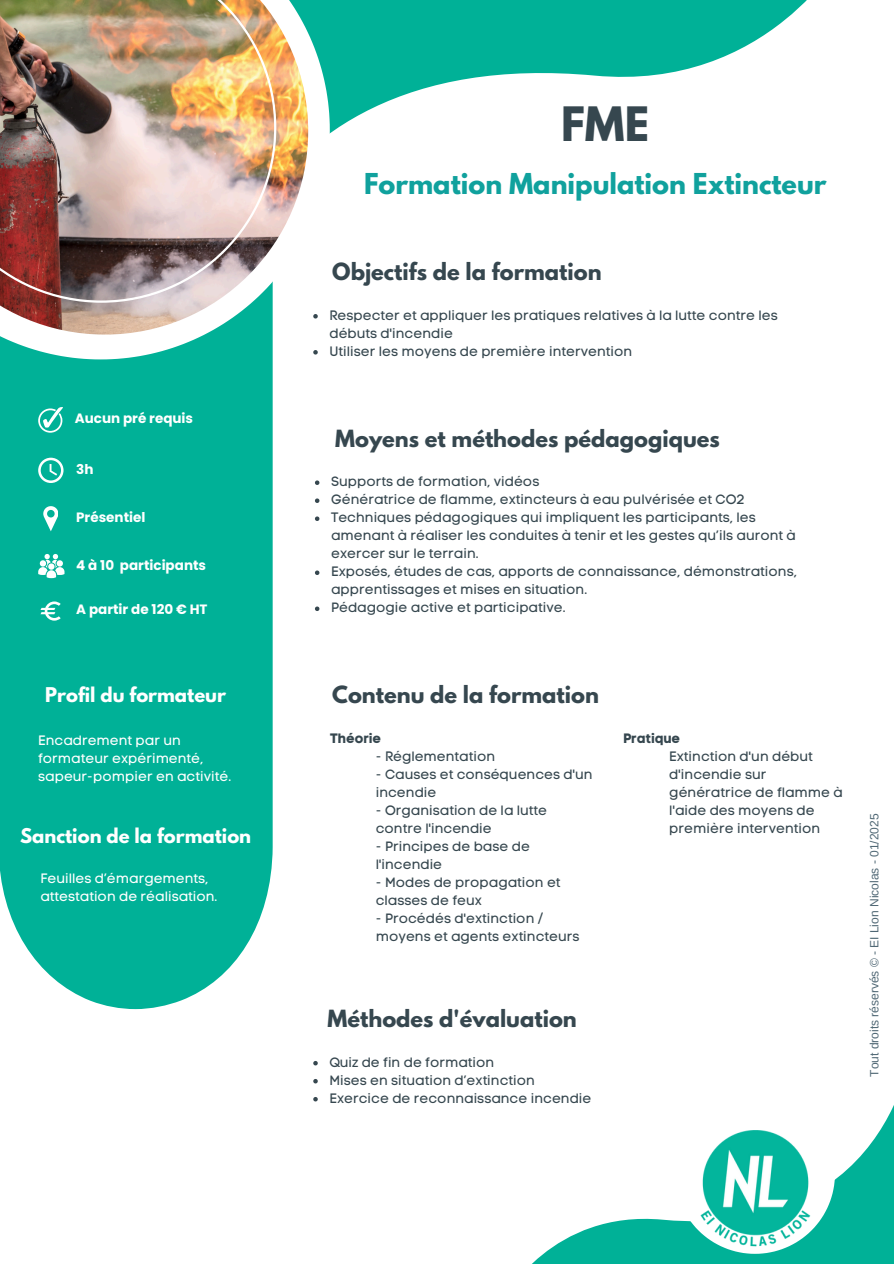
<style>
.page{position:relative;width:894px;height:1264px;background:#fff}
.page>*{position:absolute;margin:0;border:0;box-sizing:border-box;transform-origin:0 0}
.t1{font:700 42px "League Spartan";color:#36474f}
.t2{font:700 25.5px "League Spartan";color:#10a19d}
.t3{font:700 21px "League Spartan";color:#36474f}
.t4{font:700 18px "League Spartan";color:#fff}
.t5{font:13.5px/18px "Code Pro Normal LC";color:#36474f}
.t6{font:13.5px/18px "Code Pro Normal LC";color:#fff}
.t7{font:700 13.5px "Poppins";color:#fff}
.t8{font:13.5px "Code Pro Bold LC";color:#36474f}
.t9{font:12px "Arimo";color:#4f6774}
</style>
<div class="page">
<div style="left:0;top:359px;width:272px;height:650px;background:#00b197"></div>
<svg style="left:200px;top:0;width:607px;height:381px"></svg>
<svg style="left:0;top:0;width:329px;height:359px"></svg>
<img style="left:0;top:0;width:308px;height:334px">
<img style="left:0;top:0;width:276px;height:303px">
<svg style="left:533px;top:1107px;width:360px;height:156px"></svg>
<svg style="left:674px;top:1107px;width:160px;height:146px"></svg>
<svg style="left:38px;top:457px;width:25px;height:26px"></svg>
<svg style="left:38px;top:554px;width:26px;height:24px"></svg>
<svg style="left:40px;top:601px;width:21px;height:19px"></svg>
<svg style="left:38px;top:407px;width:25px;height:25px"></svg>
<svg style="left:43px;top:506px;width:15px;height:25px"></svg>
<svg style="left:313px;top:314px;width:5px;height:4px"></svg>
<svg style="left:313px;top:350px;width:5px;height:4px"></svg>
<svg style="left:315px;top:480px;width:4px;height:5px"></svg>
<svg style="left:315px;top:498px;width:4px;height:5px"></svg>
<svg style="left:315px;top:516px;width:4px;height:5px"></svg>
<svg style="left:315px;top:570px;width:4px;height:5px"></svg>
<svg style="left:315px;top:606px;width:4px;height:5px"></svg>
<svg style="left:313px;top:1061px;width:5px;height:4px"></svg>
<svg style="left:313px;top:1079px;width:5px;height:4px"></svg>
<svg style="left:313px;top:1097px;width:5px;height:4px"></svg>
<img style="left:697px;top:1129px;width:116px;height:119px">
<p class="t7" style="left:75px;top:409px;width:120px">Aucun pré requis</p>
<p class="t7" style="left:76px;top:460px;width:19px">3h</p>
<p class="t7" style="left:76px;top:508px;width:71px">Présentiel</p>
<p class="t7" style="left:76px;top:556px;width:131px">4 à 10 participants</p>
<p class="t7" style="left:76px;top:600px;width:133px">A partir de 120 € HT</p>
<h3 class="t4" style="left:45px;top:686px;width:182px">Profil du formateur</h3>
<p class="t6" style="left:38px;top:731px;width:194px">Encadrement par un formateur expérimenté, sapeur-pompier en activité.</p>
<h3 class="t4" style="left:20px;top:826px;width:232px">Sanction de la formation</h3>
<p class="t6" style="left:40px;top:869px;width:178px">Feuilles d’émargements, attestation de réalisation.</p>
<h1 class="t1" style="left:561px;top:103px;width:89px">FME</h1>
<h2 class="t2" style="left:364px;top:171px;width:463px">Formation Manipulation Extincteur</h2>
<h3 class="t3" style="left:332px;top:261px;width:271px">Objectifs de la formation</h3>
<p class="t5" style="left:329px;top:306px;width:449px">Respecter et appliquer les pratiques relatives à la lutte contre les débuts d'incendie<br>Utiliser les moyens de première intervention</p>
<h3 class="t3" style="left:335px;top:428px;width:386px">Moyens et méthodes pédagogiques</h3>
<p class="t5" style="left:331px;top:472px;width:467px">Supports de formation, vidéos<br>Génératrice de flamme, extincteurs à eau pulvérisée et CO2<br>Techniques pédagogiques qui impliquent les participants, les amenant à réaliser les conduites à tenir et les gestes qu’ils auront à exercer sur le terrain.<br>Exposés, études de cas, apports de connaissance, démonstrations, apprentissages et mises en situation.<br>Pédagogie active et participative.</p>
<h3 class="t3" style="left:332px;top:684px;width:268px">Contenu de la formation</h3>
<p class="t8" style="left:330px;top:730px;width:53px">Théorie</p>
<p class="t5" style="left:375px;top:747px;width:121px">- Réglementation</p>
<p class="t5" style="left:375px;top:765px;width:218px">- Causes et conséquences d'un incendie</p>
<p class="t5" style="left:375px;top:801px;width:173px">- Organisation de la lutte contre l'incendie</p>
<p class="t5" style="left:375px;top:837px;width:156px">- Principes de base de l'incendie</p>
<p class="t5" style="left:375px;top:873px;width:186px">- Modes de propagation et classes de feux</p>
<p class="t5" style="left:375px;top:909px;width:205px">- Procédés d'extinction / moyens et agents extincteurs</p>
<h3 class="t3" style="left:327px;top:1008px;width:250px">Méthodes d'évaluation</h3>
<p class="t5" style="left:329px;top:1052px;width:263px">Quiz de fin de formation<br>Mises en situation d’extinction<br>Exercice de reconnaissance incendie</p>
<p class="t8" style="left:623px;top:729px;width:59px">Pratique</p>
<p class="t5" style="left:669px;top:746px;width:175px">Extinction d'un début d'incendie sur génératrice de flamme à l'aide des moyens de première intervention</p>
<p class="t9" style="left:867px;top:1076px;width:264px;rotate:-90deg">Tout droits réservés © - EI Lion Nicolas - 01/2025</p>
</div>
